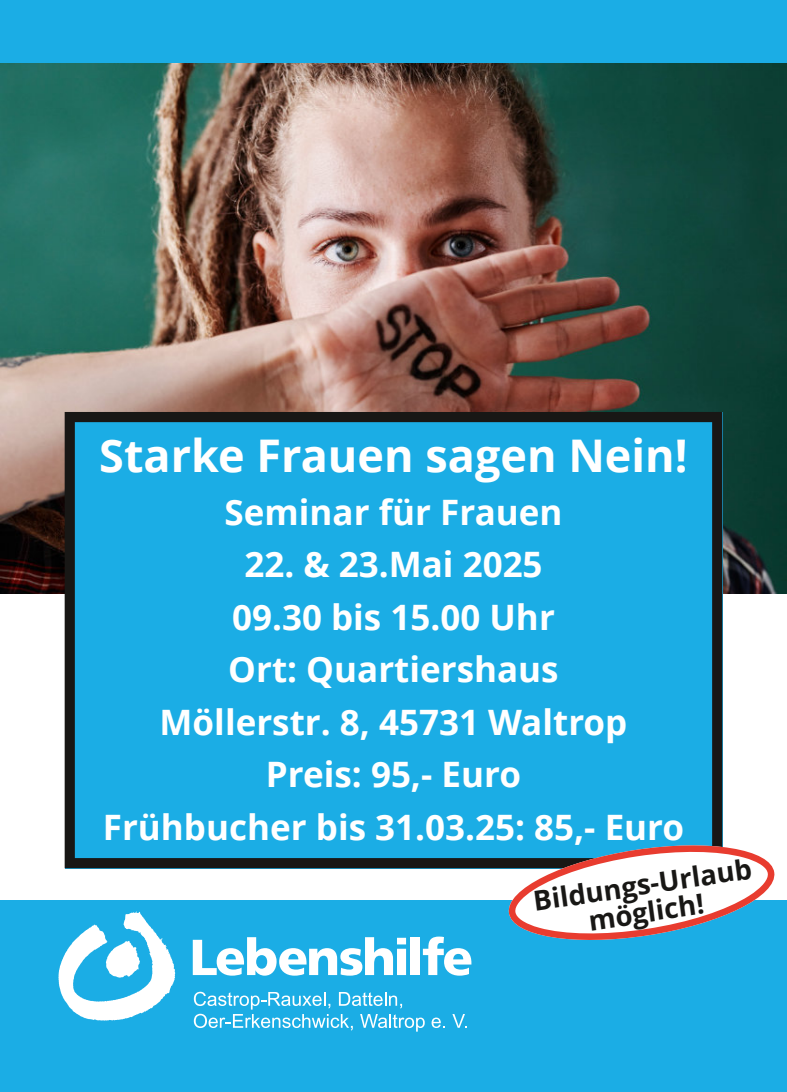
<style>
.page{position:relative;width:787px;height:1092px;background:#fff}
.page>*{position:absolute;margin:0;border:0;box-sizing:border-box;transform-origin:0 0}
.t1{font:700 45px "Open Sans";color:#fff}
.t2{font:700 35px/52.5px "Open Sans";color:#fff;text-align:center}
.t3{font:700 27.5px/27.5px "Open Sans";color:#181715;text-align:center}
</style>
<div class="page">
<img style="left:0;top:63px;width:787px;height:531px">
<svg style="left:65px;top:412px;width:657px;height:456px;fill:#1bade5"></svg>
<div style="left:0;top:900px;width:787px;height:191px;background:#1bade5"></div>
<div style="left:0;top:0;width:787px;height:63px;background:#1bade5"></div>
<svg style="left:194px;top:991px;width:231px;height:40px"></svg>
<svg style="left:431px;top:1017px;width:14px;height:10px"></svg>
<svg style="left:452px;top:1014px;width:15px;height:13px"></svg>
<svg style="left:58px;top:911px;width:117px;height:109px"></svg>
<svg style="left:193px;top:937px;width:213px;height:38px"></svg>
<div style="left:410px;top:937px;width:9px;height:37px;background:#fff"></div>
<svg style="left:423px;top:936px;width:48px;height:39px"></svg>
<svg style="left:505px;top:838px;width:270px;height:102px"></svg>
<p class="t1" style="left:99px;top:437px;width:590px">Starke Frauen sagen Nein!</p>
<p class="t2" style="left:224px;top:489px;width:339px">Seminar für Frauen</p>
<p class="t2" style="left:103px;top:541px;width:583px">22. &amp; 23.Mai 2025<br>09.30 bis 15.00 Uhr<br>Ort: Quartiershaus<br>Möllerstr. 8, 45731 Waltrop<br>Preis: 95,- Euro<br>Frühbucher bis 31.03.25: 85,- Euro</p>
<p class="t3" style="left:531px;top:891px;width:222px;rotate:-9deg">Bildungs-Urlaub möglich!</p>
</div>
